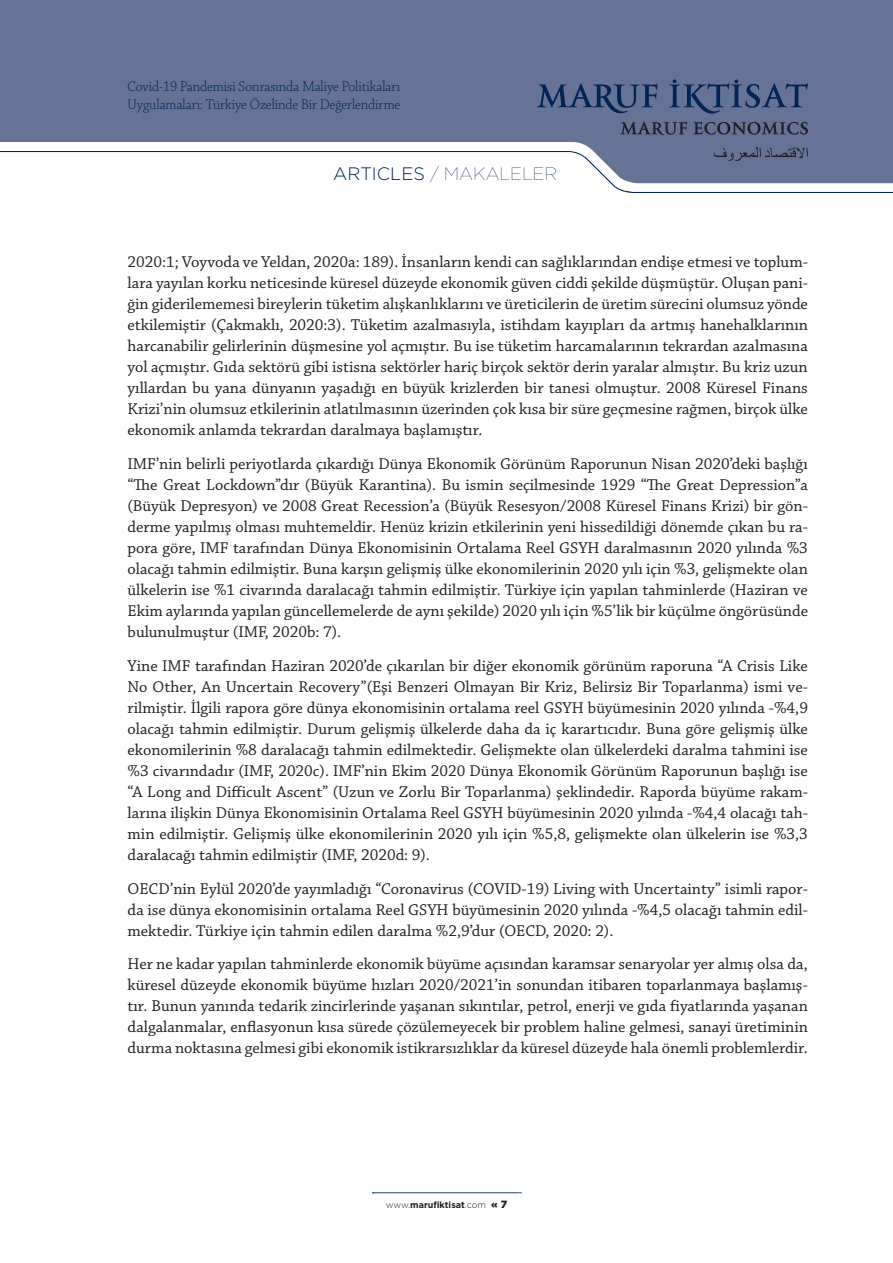
<style>
.page{position:relative;width:893px;height:1263px;background:#fff}
.page>*{position:absolute;margin:0;border:0;box-sizing:border-box;transform-origin:0 0}
.t1{font:18px "Gotham Thin Tr";color:#002553}
.t2{font:16.5px/21px "Chaparral Pro";color:#231f20;text-align:justify}
.t3{font:15px "Chaparral Pro Light Subh";color:#002553}
.t4{font:9px "Gotham Bold Tr";color:#231f20}
.s1{font-family:"Gotham Light Tr"}
.s2{font-family:"Gotham Black Tr";font-size:10.5px}
</style>
<div class="page">
<div style="left:0;top:0;width:893px;height:146px;background:#657394"></div>
<svg style="left:372px;top:1192px;width:149px;height:1px"></svg>
<svg style="left:537px;top:83px;width:121px;height:30px;background:#4a5e82"></svg>
<svg style="left:669px;top:80px;width:139px;height:33px;background:#4d6185"></svg>
<svg style="left:620px;top:122px;width:67px;height:13px"></svg>
<svg style="left:693px;top:122px;width:115px;height:13px"></svg>
<svg style="left:0;top:146px;width:893px;height:47px"></svg>
<p class="t3" style="left:128px;top:78px;width:274px">Covid-19 Pandemisi Sonrasında Maliye Politikaları</p>
<p class="t3" style="left:128px;top:96px;width:274px">Uygulamaları: Türkiye Özelinde Bir Değerlendirme</p>
<p class="t1" style="left:333px;top:165px;width:226px"><span class="s1">ARTICLES</span> / MAKALELER</p>
<p class="t2" style="left:128px;top:252px;width:682px">2020:1; Voyvoda ve Yeldan, 2020a: 189). İnsanların kendi can sağlıklarından endişe etmesi ve toplum&shy;lara yayılan korku neticesinde küresel düzeyde ekonomik güven ciddi şekilde düşmüştür. Oluşan pani&shy;ğin giderilememesi bireylerin tüketim alışkanlıklarını ve üreticilerin de üretim sürecini olumsuz yönde etkilemiştir (Çakmaklı, 2020:3). Tüketim azalmasıyla, istihdam kayıpları da artmış hanehalklarının harcanabilir gelirlerinin düşmesine yol açmıştır. Bu ise tüketim harcamalarının tekrardan azalmasına yol açmıştır. Gıda sektörü gibi istisna sektörler hariç birçok sektör derin yaralar almıştır. Bu kriz uzun yıllardan bu yana dünyanın yaşadığı en büyük krizlerden bir tanesi olmuştur. 2008 Küresel Finans Krizi’nin olumsuz etkilerinin atlatılmasının üzerinden çok kısa bir süre geçmesine rağmen, birçok ülke ekonomik anlamda tekrardan daralmaya başlamıştır.</p>
<p class="t2" style="left:128px;top:454px;width:682px">IMF’nin belirli periyotlarda çıkardığı Dünya Ekonomik Görünüm Raporunun Nisan 2020’deki başlığı “The Great Lockdown”dır (Büyük Karantina). Bu ismin seçilmesinde 1929 “The Great Depression”a (Büyük Depresyon) ve 2008 Great Recession’a (Büyük Resesyon/2008 Küresel Finans Krizi) bir gön&shy;derme yapılmış olması muhtemeldir. Henüz krizin etkilerinin yeni hissedildiği dönemde çıkan bu ra&shy;pora göre, IMF tarafından Dünya Ekonomisinin Ortalama Reel GSYH daralmasının 2020 yılında %3 olacağı tahmin edilmiştir. Buna karşın gelişmiş ülke ekonomilerinin 2020 yılı için %3, gelişmekte olan ülkelerin ise %1 civarında daralacağı tahmin edilmiştir. Türkiye için yapılan tahminlerde (Haziran ve Ekim aylarında yapılan güncellemelerde de aynı şekilde) 2020 yılı için %5’lik bir küçülme öngörüsünde bulunulmuştur (IMF, 2020b: 7).</p>
<p class="t2" style="left:128px;top:656px;width:682px">Yine IMF tarafından Haziran 2020’de çıkarılan bir diğer ekonomik görünüm raporuna “A Crisis Like No Other, An Uncertain Recovery”(Eşi Benzeri Olmayan Bir Kriz, Belirsiz Bir Toparlanma) ismi ve&shy;rilmiştir. İlgili rapora göre dünya ekonomisinin ortalama reel GSYH büyümesinin 2020 yılında -%4,9 olacağı tahmin edilmiştir. Durum gelişmiş ülkelerde daha da iç karartıcıdır. Buna göre gelişmiş ülke ekonomilerinin %8 daralacağı tahmin edilmektedir. Gelişmekte olan ülkelerdeki daralma tahmini ise %3 civarındadır (IMF, 2020c). IMF’nin Ekim 2020 Dünya Ekonomik Görünüm Raporunun başlığı ise “A Long and Difficult Ascent” (Uzun ve Zorlu Bir Toparlanma) şeklindedir. Raporda büyüme rakam&shy;larına ilişkin Dünya Ekonomisinin Ortalama Reel GSYH büyümesinin 2020 yılında -%4,4 olacağı tah&shy;min edilmiştir. Gelişmiş ülke ekonomilerinin 2020 yılı için %5,8, gelişmekte olan ülkelerin ise %3,3 daralacağı tahmin edilmiştir (IMF, 2020d: 9).</p>
<p class="t2" style="left:128px;top:879px;width:682px">OECD’nin Eylül 2020’de yayımladığı “Coronavirus (COVID-19) Living with Uncertainty” isimli rapor&shy;da ise dünya ekonomisinin ortalama Reel GSYH büyümesinin 2020 yılında -%4,5 olacağı tahmin edil&shy;mektedir. Türkiye için tahmin edilen daralma %2,9’dur (OECD, 2020: 2).</p>
<p class="t2" style="left:128px;top:954px;width:682px">Her ne kadar yapılan tahminlerde ekonomik büyüme açısından karamsar senaryolar yer almış olsa da, küresel düzeyde ekonomik büyüme hızları 2020/2021’in sonundan itibaren toparlanmaya başlamış&shy;tır. Bunun yanında tedarik zincirlerinde yaşanan sıkıntılar, petrol, enerji ve gıda fiyatlarında yaşanan dalgalanmalar, enflasyonun kısa sürede çözülemeyecek bir problem haline gelmesi, sanayi üretiminin durma noktasına gelmesi gibi ekonomik istikrarsızlıklar da küresel düzeyde hala önemli problemlerdir.</p>
<p class="t4" style="left:386px;top:1199px;width:123px"><span class="s1">www.</span>marufiktisat<span class="s1">.com</span> <span class="s2">« 7</span></p>
</div>
